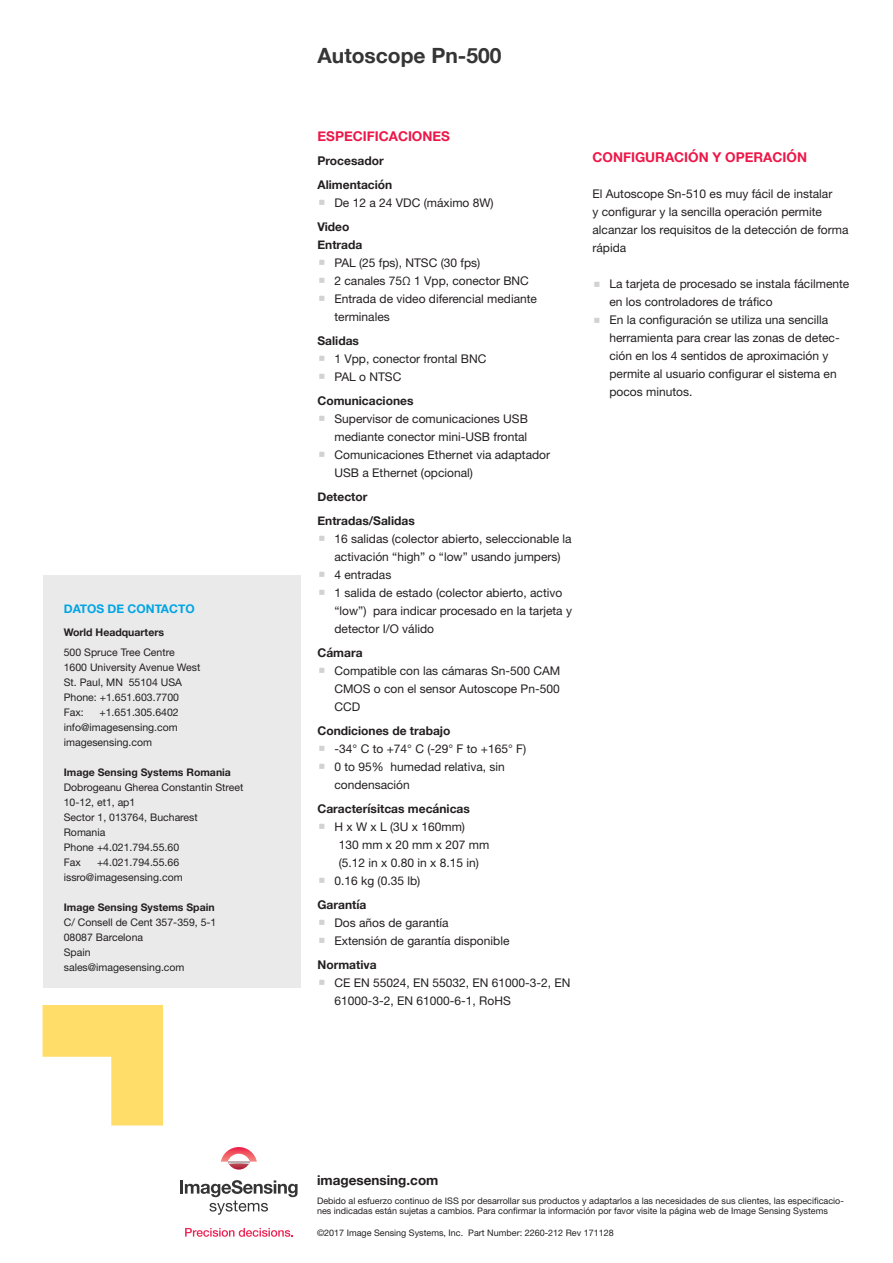
<style>
.page{position:relative;width:893px;height:1263px;background:#fff}
.page>*{position:absolute;margin:0;border:0;box-sizing:border-box;transform-origin:0 0}
.t1{font:700 21px "Helvetica Neue";color:#363536}
.Red_Subheads{font:700 13.5px "Helvetica Neue";color:#ed1748}
.Bullets{font:700 13.5px "Helvetica Neue";color:#231f20}
.Paragraph{font:12px/18px "Helvetica Neue LT Std";color:#231f20}
.Sub_Subhead{font:700 12px "Helvetica Neue";color:#231f20}
.Bullets-2{font:12px "Helvetica Neue LT Std";color:#231f20}
.Bullets-3{font:700 12px "Helvetica Neue";color:#00a5e3}
.Bullets-4{font:10.5px "Helvetica Neue LT Std";color:#231f20}
.Bullets-5{font:700 10.5px "Helvetica Neue LT Std";color:#231f20}
.Bullets-6{font:700 10.5px "Helvetica Neue";color:#231f20}
.Bullets-7{font:9px/10.5px "Helvetica Neue LT Std";color:#231f20}
</style>
<div class="page">
<svg style="left:43px;top:1005px;width:120px;height:120px"></svg>
<svg style="left:180px;top:1180px;width:118px;height:35px"></svg>
<svg style="left:221px;top:1147px;width:36px;height:22px"></svg>
<img style="left:228px;top:1162px;width:22px;height:2px">
<svg style="left:185px;top:1228px;width:108px;height:9px"></svg>
<div style="left:43px;top:575px;width:257px;height:413px;background:#eaeaeb"></div>
<p class="Bullets-3" style="left:64px;top:599px;width:132px">DATOS DE CONTACTO</p>
<p class="Bullets-6" style="left:64px;top:624px;width:102px">World Headquarters</p>
<p class="Bullets-4" style="left:64px;top:645px;width:112px">500 Spruce Tree Centre</p>
<p class="Bullets-4" style="left:64px;top:660px;width:138px">1600 University Avenue West</p>
<p class="Bullets-4" style="left:64px;top:675px;width:120px">St. Paul, MN 55104 USA</p>
<p class="Bullets-4" style="left:64px;top:690px;width:117px">Phone: +1.651.603.7700</p>
<p class="Bullets-4" style="left:64px;top:705px;width:22px">Fax:</p>
<p class="Bullets-4" style="left:99px;top:705px;width:81px">+1.651.305.6402</p>
<p class="Bullets-4" style="left:64px;top:720px;width:116px">info@imagesensing.com</p>
<p class="Bullets-4" style="left:64px;top:735px;width:90px">imagesensing.com</p>
<p class="Bullets-5" style="left:64px;top:765px;width:169px">Image Sensing Systems Romania</p>
<p class="Bullets-4" style="left:64px;top:780px;width:181px">Dobrogeanu Gherea Constantin Street</p>
<p class="Bullets-4" style="left:64px;top:795px;width:73px">10-12, et1, ap1</p>
<p class="Bullets-4" style="left:64px;top:810px;width:136px">Sector 1, 013764, Bucharest</p>
<p class="Bullets-4" style="left:64px;top:825px;width:43px">Romania</p>
<p class="Bullets-4" style="left:64px;top:840px;width:117px">Phone +4.021.794.55.60</p>
<p class="Bullets-4" style="left:64px;top:855px;width:19px">Fax</p>
<p class="Bullets-4" style="left:97px;top:855px;width:84px">+4.021.794.55.66</p>
<p class="Bullets-4" style="left:64px;top:870px;width:120px">issro@imagesensing.com</p>
<p class="Bullets-5" style="left:64px;top:900px;width:152px">Image Sensing Systems Spain</p>
<p class="Bullets-4" style="left:64px;top:915px;width:154px">C/ Consell de Cent 357-359, 5-1</p>
<p class="Bullets-4" style="left:64px;top:930px;width:81px">08087 Barcelona</p>
<p class="Bullets-4" style="left:64px;top:945px;width:28px">Spain</p>
<p class="Bullets-4" style="left:64px;top:960px;width:122px">sales@imagesensing.com</p>
<p class="t1" style="left:317px;top:39px;width:185px">Autoscope Pn-500</p>
<p class="Red_Subheads" style="left:317px;top:125px;width:134px">ESPECIFICACIONES</p>
<p class="Sub_Subhead" style="left:317px;top:151px;width:68px">Procesador</p>
<p class="Sub_Subhead" style="left:317px;top:175px;width:76px">Alimentación</p>
<p class="Paragraph" style="left:334px;top:193px;width:161px">De 12 a 24 VDC (máximo 8W)</p>
<p class="Sub_Subhead" style="left:317px;top:217px;width:33px">Video</p>
<p class="Sub_Subhead" style="left:317px;top:235px;width:46px">Entrada</p>
<p class="Paragraph" style="left:334px;top:253px;width:147px">PAL (25 fps), NTSC (30 fps)</p>
<p class="Paragraph" style="left:334px;top:271px;width:196px">2 canales 75Ω 1 Vpp, conector BNC</p>
<p class="Paragraph" style="left:334px;top:289px;width:204px">Entrada de video diferencial mediante terminales</p>
<p class="Sub_Subhead" style="left:317px;top:331px;width:43px">Salidas</p>
<p class="Paragraph" style="left:334px;top:349px;width:153px">1 Vpp, conector frontal BNC</p>
<p class="Paragraph" style="left:334px;top:367px;width:68px">PAL o NTSC</p>
<p class="Sub_Subhead" style="left:317px;top:391px;width:97px">Comunicaciones</p>
<p class="Paragraph" style="left:334px;top:409px;width:195px">Supervisor de comunicaciones USB mediante conector mini-USB frontal</p>
<p class="Paragraph" style="left:334px;top:445px;width:217px">Comunicaciones Ethernet via adaptador<br>USB a Ethernet (opcional)</p>
<p class="Sub_Subhead" style="left:317px;top:487px;width:52px">Detector</p>
<p class="Sub_Subhead" style="left:317px;top:511px;width:99px">Entradas/Salidas</p>
<p class="Paragraph" style="left:334px;top:529px;width:239px">16 salidas (colector abierto, seleccionable la activación “high” o “low” usando jumpers)</p>
<p class="Paragraph" style="left:334px;top:565px;width:58px">4 entradas</p>
<p class="Paragraph" style="left:334px;top:583px;width:239px">1 salida de estado (colector abierto, activo “low”) para indicar procesado en la tarjeta y detector I/O válido</p>
<p class="Sub_Subhead" style="left:317px;top:643px;width:47px">Cámara</p>
<p class="Paragraph" style="left:334px;top:661px;width:227px;text-align:justify">Compatible con las cámaras Sn-500 CAM CMOS o con el sensor Autoscope Pn-500<br>CCD</p>
<p class="Sub_Subhead" style="left:317px;top:721px;width:135px">Condiciones de trabajo</p>
<p class="Paragraph" style="left:334px;top:739px;width:193px">-34° C to +74° C (-29° F to +165° F)</p>
<p class="Paragraph" style="left:334px;top:757px;width:172px">0 to 95% humedad relativa, sin condensación</p>
<p class="Sub_Subhead" style="left:317px;top:799px;width:154px">Caracterísitcas mecánicas</p>
<p class="Paragraph" style="left:334px;top:817px;width:132px">H x W x L (3U x 160mm)</p>
<p class="Bullets-2" style="left:339px;top:837px;width:152px">130 mm x 20 mm x 207 mm</p>
<p class="Bullets-2" style="left:339px;top:855px;width:142px">(5.12 in x 0.80 in x 8.15 in)</p>
<p class="Paragraph" style="left:334px;top:871px;width:87px">0.16 kg (0.35 lb)</p>
<p class="Sub_Subhead" style="left:317px;top:895px;width:50px">Garantía</p>
<p class="Paragraph" style="left:334px;top:913px;width:116px">Dos años de garantía</p>
<p class="Paragraph" style="left:334px;top:931px;width:176px">Extensión de garantía disponible</p>
<p class="Sub_Subhead" style="left:317px;top:955px;width:61px">Normativa</p>
<p class="Paragraph" style="left:334px;top:973px;width:238px">CE EN 55024, EN 55032, EN 61000-3-2, EN<br>61000-3-2, EN 61000-6-1, RoHS</p>
<p class="Red_Subheads" style="left:592px;top:147px;width:216px">CONFIGURACIÓN Y OPERACIÓN</p>
<p class="Paragraph" style="left:592px;top:185px;width:258px">El Autoscope Sn-510 es muy fácil de instalar<br>y configurar y la sencilla operación permite alcanzar los requisitos de la detección de forma rápida</p>
<p class="Paragraph" style="left:609px;top:275px;width:241px">La tarjeta de procesado se instala fácilmente en los controladores de tráfico</p>
<p class="Paragraph" style="left:609px;top:311px;width:232px">En la configuración se utiliza una sencilla herramienta para crear las zonas de detec&shy;ción en los 4 sentidos de aproximación y permite al usuario configurar el sistema en pocos minutos.</p>
<p class="Bullets" style="left:317px;top:1169px;width:123px">imagesensing.com</p>
<p class="Bullets-7" style="left:317px;top:1195px;width:528px">Debido al esfuerzo continuo de ISS por desarrollar sus productos y adaptarlos a las necesidades de sus clientes, las especificacio&shy;nes indicadas están sujetas a cambios. Para confirmar la información por favor visite la página web de Image Sensing Systems</p>
<p class="Bullets-7" style="left:317px;top:1228px;width:298px">©2017 Image Sensing Systems, Inc. Part Number: 2260-212 Rev 171128</p>
</div>
